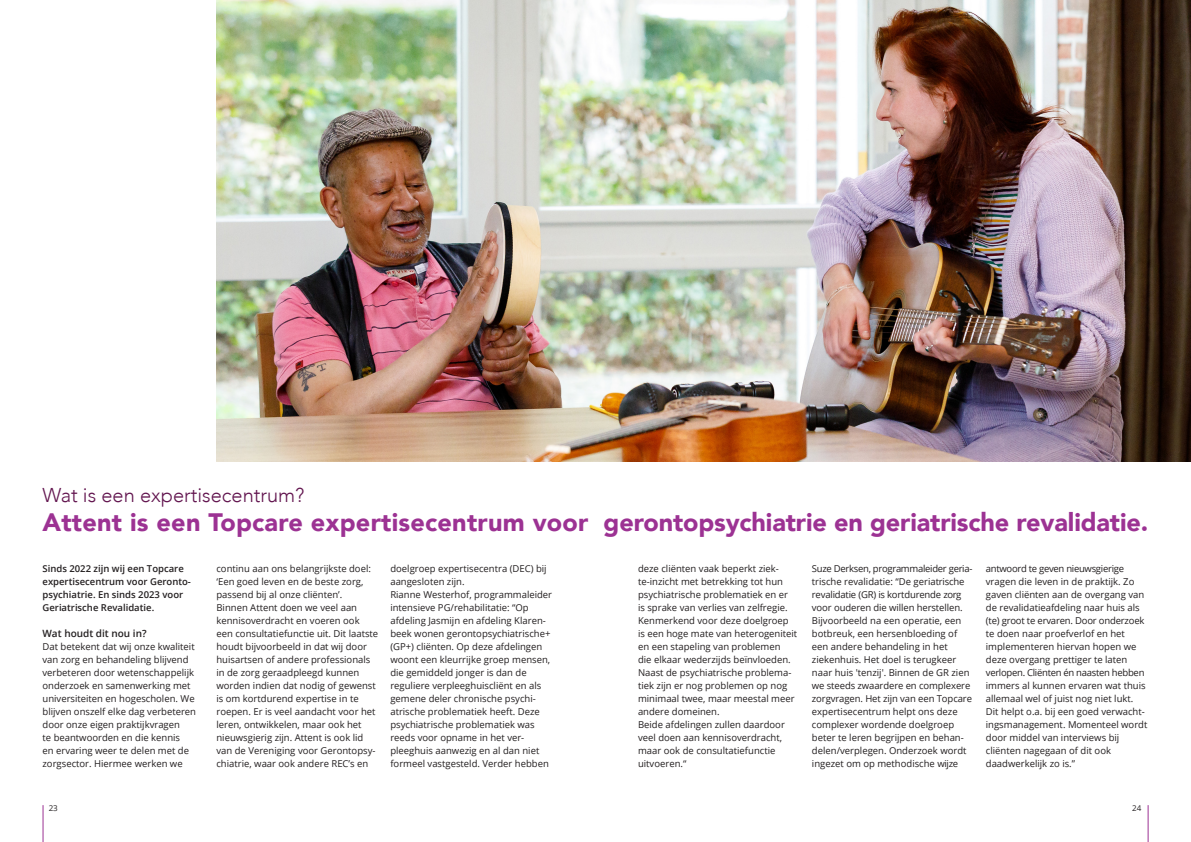
<style>
.page{position:relative;width:1191px;height:842px;background:#fff}
.page>*{position:absolute;margin:0;border:0;box-sizing:border-box;transform-origin:0 0}
.t1{font:900 25.2px "Avenir";letter-spacing:-.005em;color:#9c3293}
.t2{font:300 20px "Avenir";color:#62154f}
.t3{font:600 10px "Open Sans";color:#231f20}
.t4{font:9.5px/13px "Open Sans";color:#231f20}
.t5{font:600 9.5px/13px "Open Sans";color:#231f20}
.t6{font:8px "Open Sans";color:#231f20}
</style>
<div class="page">
<img style="left:216px;top:1px;width:974px;height:460px">
<hr style="left:43px;top:805px;width:1px;height:37px;background:#9c3293">
<hr style="left:1147px;top:805px;width:1px;height:37px;background:#9c3293">
<h2 class="t2" style="left:43px;top:482px;width:263px">Wat is een expertisecentrum?</h2>
<h1 class="t1" style="left:43px;top:506px;width:1107px">Attent is een Topcare expertisecentrum voor gerontopsychiatrie en geriatrische revalidatie.</h1>
<p class="t5" style="left:43px;top:562px;width:150px">Sinds 2022 zijn wij een Topcare expertisecentrum voor Geronto&shy;psychiatrie. En sinds 2023 voor<br>Geriatrische Revalidatie.</p>
<p class="t3" style="left:43px;top:626px;width:105px">Wat houdt dit nou in?</p>
<p class="t4" style="left:43px;top:640px;width:155px">Dat betekent dat wij onze kwaliteit van zorg en behandeling blijvend verbeteren door wetenschappelijk onderzoek en samenwerking met universiteiten en hogescholen. We blijven onszelf elke dag verbeteren door onze eigen praktijkvragen<br>te beantwoorden en die kennis<br>en ervaring weer te delen met de zorgsector. Hiermee werken we</p>
<p class="t4" style="left:216px;top:562px;width:163px">continu aan ons belangrijkste doel: ‘Een goed leven en de beste zorg, passend bij al onze cliënten’.<br>Binnen Attent doen we veel aan kennisoverdracht en voeren ook een consultatiefunctie uit. Dit laatste houdt bijvoorbeeld in dat wij door huisartsen of andere professionals in de zorg geraadpleegd kunnen worden indien dat nodig of gewenst is om kortdurend expertise in te roepen. Er is veel aandacht voor het leren, ontwikkelen, maar ook het nieuwsgierig zijn. Attent is ook lid van de Vereniging voor Gerontopsy&shy;chiatrie, waar ook andere REC’s en</p>
<p class="t4" style="left:390px;top:562px;width:163px">doelgroep expertisecentra (DEC) bij aangesloten zijn.<br>Rianne Westerhof, programmaleider intensieve PG/rehabilitatie: “Op afdeling Jasmijn en afdeling Klaren&shy;beek wonen gerontopsychiatrische+ (GP+) cliënten. Op deze afdelingen woont een kleurrijke groep mensen, die gemiddeld jonger is dan de reguliere verpleeghuiscliënt en als gemene deler chronische psychi&shy;atrische problematiek heeft. Deze psychiatrische problematiek was reeds voor opname in het ver&shy;pleeghuis aanwezig en al dan niet formeel vastgesteld. Verder hebben</p>
<p class="t4" style="left:638px;top:562px;width:161px">deze cliënten vaak beperkt ziek&shy;te-inzicht met betrekking tot hun psychiatrische problematiek en er is sprake van verlies van zelfregie.<br>Kenmerkend voor deze doelgroep is een hoge mate van heterogeniteit en een stapeling van problemen<br>die elkaar wederzijds beïnvloeden.<br>Naast de psychiatrische problema&shy;tiek zijn er nog problemen op nog minimaal twee, maar meestal meer andere domeinen.<br>Beide afdelingen zullen daardoor veel doen aan kennisoverdracht, maar ook de consultatiefunctie uitvoeren.“</p>
<p class="t4" style="left:812px;top:562px;width:162px">Suze Derksen, programmaleider geria&shy;trische revalidatie: “De geriatrische revalidatie (GR) is kortdurende zorg voor ouderen die willen herstellen.<br>Bijvoorbeeld na een operatie, een botbreuk, een hersenbloeding of een andere behandeling in het ziekenhuis. Het doel is terugkeer naar huis 'tenzij'. Binnen de GR zien we steeds zwaardere en complexere zorgvragen. Het zijn van een Topcare expertisecentrum helpt ons deze complexer wordende doelgroep beter te leren begrijpen en behan&shy;delen/verplegen. Onderzoek wordt ingezet om op methodische wijze</p>
<p class="t4" style="left:986px;top:562px;width:163px">antwoord te geven nieuwsgierige vragen die leven in de praktijk. Zo gaven cliënten aan de overgang van de revalidatieafdeling naar huis als (te) groot te ervaren. Door onderzoek te doen naar proefverlof en het implementeren hiervan hopen we deze overgang prettiger te laten verlopen. Cliënten én naasten hebben immers al kunnen ervaren wat thuis allemaal wel of juist nog niet lukt.<br>Dit helpt o.a. bij een goed verwacht&shy;ingsmanagement. Momenteel wordt door middel van interviews bij cliënten nagegaan of dit ook daadwerkelijk zo is.”</p>
<p class="t6" style="left:49px;top:803px;width:11px">23</p>
<p class="t6" style="left:1132px;top:803px;width:11px">24</p>
</div>
